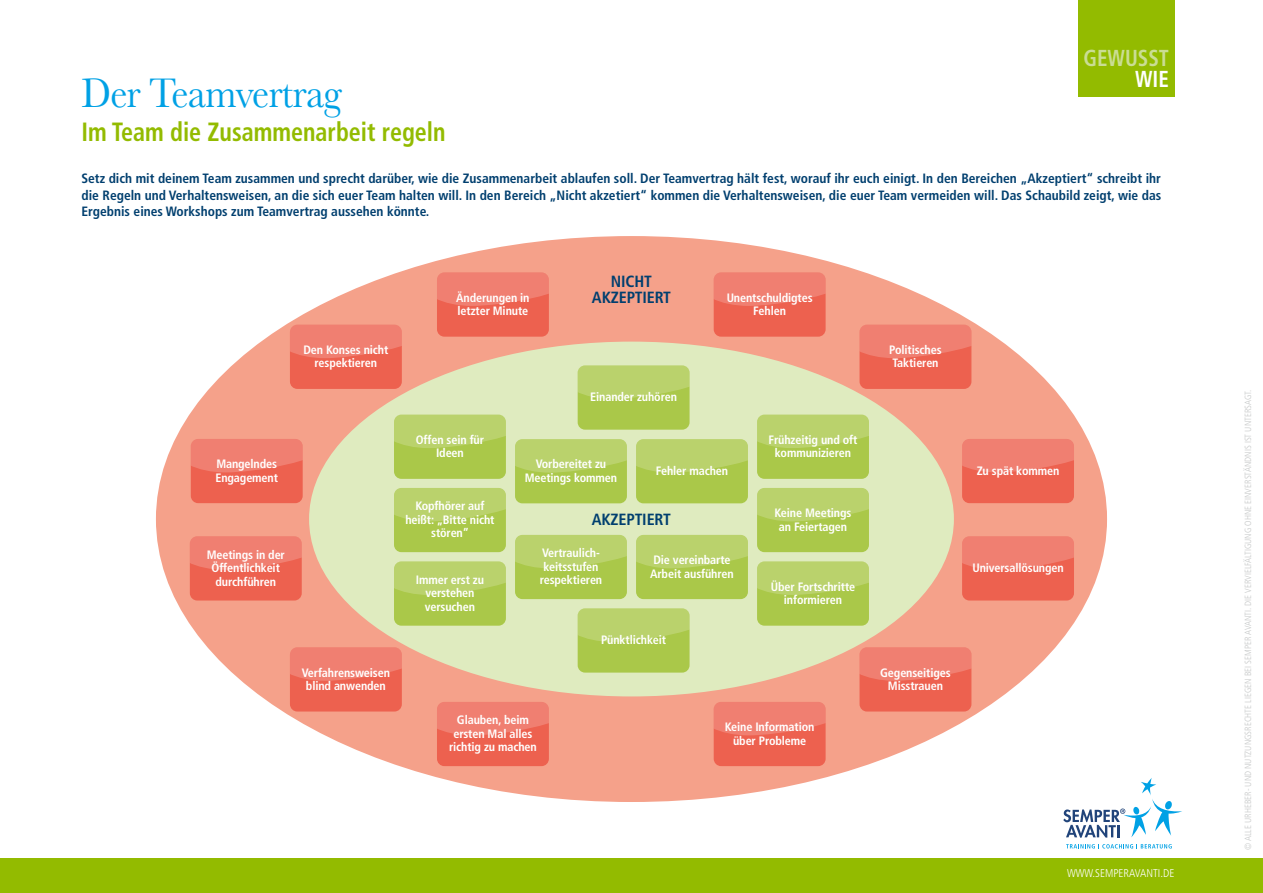
<style>
.page{position:relative;width:1263px;height:893px;background:#fff}
.page>*{position:absolute;margin:0;border:0;box-sizing:border-box;transform-origin:0 0}
.t1{font:42.9px "Baskerville";letter-spacing:-.02em;color:#00a1e5;scale:.91 1}
.t2{font:700 condensed 26.4px "Frutiger LT Std";color:#93bb00;scale:.91 1}
.t3{font:700 condensed 23.1px "Frutiger LT Std";color:#cadd94;scale:.91 1}
.t4{font:700 condensed 23.1px "Frutiger LT Std";color:#fff;scale:.91 1}
.t5{font:700 condensed 16.2px/15.5px "Frutiger LT Std";letter-spacing:-.01em;color:#003f6f;text-align:center}
.t6{font:700 condensed 13.5px/16.2px "Frutiger LT Std";color:#003f6f;text-align:justify}
.t7{font:700 condensed 12.15px/13.5px "Frutiger LT Std";letter-spacing:-.01em;color:#fff;text-align:center}
.t8{font:300 condensed 11.25px "Frutiger LT Std";color:#fff}
.t9{font:300 condensed 9px "Frutiger LT Std";color:#c5c7c7}
</style>
<div class="page">
<div style="left:0;top:858px;width:1263px;height:35px;background:#93bb00"></div>
<div style="left:1078px;top:0;width:96px;height:96px;background:#93bb00"></div>
<svg style="left:1063px;top:778px;width:119px;height:60px"></svg>
<svg style="left:1066px;top:844px;width:106px;height:5px"></svg>
<div style="left:156px;top:236px;width:951px;height:566px;background:#f5a18a;border-radius:50%"></div>
<div style="left:309px;top:342px;width:645px;height:354px;background:#dfebbf;border-radius:50%"></div>
<div style="left:714px;top:272px;width:112px;height:65px;background:#ed614f;border-radius:7px"></div>
<svg style="left:714px;top:272px;width:112px;height:34px"></svg>
<div style="left:859px;top:325px;width:112px;height:64px;background:#ed614f;border-radius:7px"></div>
<svg style="left:859px;top:325px;width:112px;height:33px"></svg>
<div style="left:962px;top:439px;width:112px;height:64px;background:#ed614f;border-radius:7px"></div>
<svg style="left:962px;top:439px;width:112px;height:33px"></svg>
<div style="left:962px;top:536px;width:112px;height:64px;background:#ed614f;border-radius:7px"></div>
<svg style="left:962px;top:536px;width:112px;height:34px"></svg>
<div style="left:859px;top:647px;width:112px;height:64px;background:#ed614f;border-radius:7px"></div>
<svg style="left:859px;top:647px;width:112px;height:34px"></svg>
<div style="left:714px;top:702px;width:112px;height:64px;background:#ed614f;border-radius:7px"></div>
<svg style="left:714px;top:702px;width:112px;height:33px"></svg>
<div style="left:437px;top:702px;width:112px;height:64px;background:#ed614f;border-radius:7px"></div>
<svg style="left:437px;top:702px;width:112px;height:33px"></svg>
<div style="left:290px;top:647px;width:112px;height:64px;background:#ed614f;border-radius:7px"></div>
<svg style="left:290px;top:647px;width:112px;height:34px"></svg>
<div style="left:190px;top:536px;width:112px;height:64px;background:#ed614f;border-radius:7px"></div>
<svg style="left:190px;top:536px;width:112px;height:34px"></svg>
<div style="left:191px;top:439px;width:112px;height:64px;background:#ed614f;border-radius:7px"></div>
<svg style="left:191px;top:439px;width:112px;height:33px"></svg>
<div style="left:290px;top:325px;width:112px;height:64px;background:#ed614f;border-radius:7px"></div>
<svg style="left:290px;top:325px;width:112px;height:33px"></svg>
<div style="left:437px;top:272px;width:112px;height:65px;background:#ed614f;border-radius:7px"></div>
<svg style="left:437px;top:272px;width:112px;height:34px"></svg>
<div style="left:578px;top:365px;width:111px;height:65px;background:#aac849;border-radius:7px"></div>
<svg style="left:578px;top:365px;width:111px;height:34px"></svg>
<div style="left:578px;top:608px;width:111px;height:65px;background:#aac849;border-radius:7px"></div>
<svg style="left:578px;top:608px;width:111px;height:34px"></svg>
<div style="left:515px;top:439px;width:112px;height:64px;background:#aac849;border-radius:7px"></div>
<svg style="left:515px;top:439px;width:112px;height:34px"></svg>
<div style="left:515px;top:535px;width:112px;height:64px;background:#aac849;border-radius:7px"></div>
<svg style="left:515px;top:535px;width:112px;height:33px"></svg>
<div style="left:636px;top:439px;width:112px;height:64px;background:#aac849;border-radius:7px"></div>
<svg style="left:636px;top:439px;width:112px;height:34px"></svg>
<div style="left:757px;top:415px;width:112px;height:64px;background:#aac849;border-radius:7px"></div>
<svg style="left:757px;top:415px;width:112px;height:33px"></svg>
<div style="left:394px;top:415px;width:112px;height:64px;background:#aac849;border-radius:7px"></div>
<svg style="left:394px;top:415px;width:112px;height:33px"></svg>
<div style="left:636px;top:535px;width:112px;height:64px;background:#aac849;border-radius:7px"></div>
<svg style="left:636px;top:535px;width:112px;height:33px"></svg>
<div style="left:757px;top:488px;width:112px;height:64px;background:#aac849;border-radius:7px"></div>
<svg style="left:757px;top:488px;width:112px;height:33px"></svg>
<div style="left:394px;top:488px;width:112px;height:64px;background:#aac849;border-radius:7px"></div>
<svg style="left:394px;top:488px;width:112px;height:33px"></svg>
<div style="left:757px;top:561px;width:112px;height:65px;background:#aac849;border-radius:7px"></div>
<svg style="left:757px;top:561px;width:112px;height:34px"></svg>
<div style="left:394px;top:561px;width:112px;height:65px;background:#aac849;border-radius:7px"></div>
<svg style="left:394px;top:561px;width:112px;height:34px"></svg>
<h1 class="t1" style="left:81px;top:66px;width:288px">Der Teamvertrag</h1>
<h2 class="t2" style="left:81px;top:116px;width:402px">Im Team die Zusammenarbeit regeln</h2>
<h3 class="t3" style="left:1083px;top:45px;width:95px">GEWUSST</h3>
<h3 class="t4" style="left:1135px;top:65px;width:39px">WIE</h3>
<p class="t6" style="left:81px;top:171px;width:1081px">Setz dich mit deinem Team zusammen und sprecht darüber, wie die Zusammenarbeit ablaufen soll. Der Teamvertrag hält fest, worauf ihr euch einigt. In den Bereichen „Akzeptiert“ schreibt ihr die Regeln und Verhaltensweisen, an die sich euer Team halten will. In den Bereich „Nicht akzetiert“ kommen die Verhaltensweisen, die euer Team vermeiden will. Das Schaubild zeigt, wie das Ergebnis eines Workshops zum Teamvertrag aussehen könnte.</p>
<p class="t7" style="left:215px;top:457px;width:64px;text-align:left">Mangelndes<br>Engagement</p>
<p class="t7" style="left:207px;top:548px;width:80px">Meetings in der<br>Öffentlichkeit durchführen</p>
<p class="t7" style="left:303px;top:343px;width:87px">Den Konses nicht respektieren</p>
<p class="t7" style="left:302px;top:666px;width:90px">Verfahrensweisen blind anwenden</p>
<p class="t7" style="left:456px;top:291px;width:75px;text-align:left">Änderungen in letzter Minute</p>
<h3 class="t5" style="left:592px;top:274px;width:81px">NICHT<br>AKZEPTIERT</h3>
<p class="t7" style="left:590px;top:390px;width:88px">Einander zuhören</p>
<p class="t7" style="left:727px;top:291px;width:87px">Unentschuldigtes<br>Fehlen</p>
<p class="t7" style="left:416px;top:433px;width:70px">Offen sein für<br>Ideen</p>
<p class="t7" style="left:405px;top:499px;width:91px">Kopfhörer auf heißt: „Bitte nicht stören”</p>
<p class="t7" style="left:416px;top:573px;width:70px">Immer erst zu verstehen versuchen</p>
<p class="t7" style="left:525px;top:457px;width:94px">Vorbereitet zu<br>Meetings kommen</p>
<p class="t7" style="left:656px;top:464px;width:74px">Fehler machen</p>
<h3 class="t5" style="left:592px;top:512px;width:81px">AKZEPTIERT</h3>
<p class="t7" style="left:540px;top:546px;width:64px">Vertraulich&shy;keitsstufen respektieren</p>
<p class="t7" style="left:650px;top:553px;width:85px;text-align:left">Die vereinbarte<br>Arbeit ausführen</p>
<p class="t7" style="left:601px;top:633px;width:67px">Pünktlichkeit</p>
<p class="t7" style="left:768px;top:433px;width:90px">Frühzeitig und oft kommunizieren</p>
<p class="t7" style="left:774px;top:506px;width:78px">Keine Meetings an Feiertagen</p>
<p class="t7" style="left:771px;top:580px;width:86px">Über Fortschritte informieren</p>
<p class="t7" style="left:449px;top:713px;width:89px">Glauben, beim ersten Mal alles richtig zu machen</p>
<p class="t7" style="left:725px;top:720px;width:91px">Keine Information über Probleme</p>
<p class="t7" style="left:889px;top:343px;width:54px;text-align:left">Politisches<br>Taktieren</p>
<p class="t7" style="left:977px;top:464px;width:84px">Zu spät kommen</p>
<p class="t7" style="left:972px;top:561px;width:93px">Universallösungen</p>
<p class="t7" style="left:880px;top:666px;width:72px">Gegenseitiges<br>Misstrauen</p>
<p class="t8" style="left:1067px;top:867px;width:109px">WWW.SEMPERAVANTI.DE</p>
<p class="t9" style="left:1243px;top:850px;width:462px;rotate:-90deg">© ALLE URHEBER- UND NUTZUNGSRECHTE LIEGEN BEI SEMPER AVANTI. DIE VERVIELFÄLTIGUNG OHNE EINVERSTÄNDNIS IST UNTERSAGT.</p>
</div>
